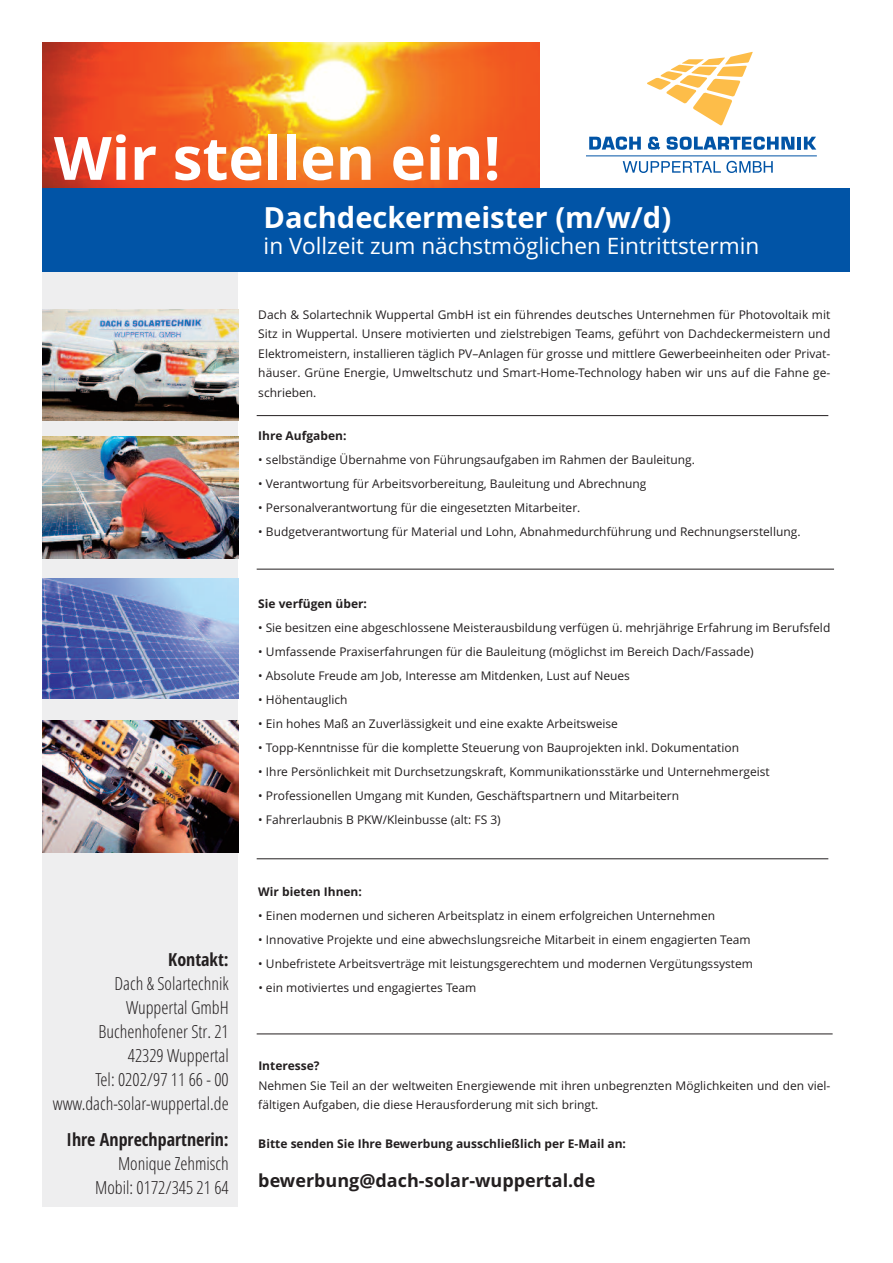
<style>
.page{position:relative;width:893px;height:1263px;background:#fff}
.page>*{position:absolute;margin:0;border:0;box-sizing:border-box;transform-origin:0 0}
.t1{font:700 59.85px "Open Sans";color:#fff}
.t2{font:700 29.1px "Open Sans";color:#fff}
.t3{font:22.65px "Open Sans";color:#fff}
.t4{font:300 condensed 18px/24px "Open Sans";color:#231f20;text-align:right}
.t5{font:700 18px "Open Sans";color:#231f20}
.t6{font:700 condensed 18px "Open Sans";color:#231f20}
.t7{font:12px/19.5px "Open Sans";color:#231f20;text-align:justify}
.t8{font:700 12px "Open Sans";color:#231f20}
</style>
<div class="page">
<div style="left:43px;top:269px;width:195px;height:937px;background:#eeeeef"></div>
<img style="left:43px;top:720px;width:195px;height:133px">
<img style="left:43px;top:43px;width:497px;height:145px">
<img style="left:43px;top:309px;width:195px;height:112px">
<hr style="left:257px;top:569px;width:577px;height:1px;background:#231f20">
<hr style="left:257px;top:415px;width:571px;height:1px;background:#231f20">
<hr style="left:257px;top:858px;width:571px;height:1px;background:#231f20">
<hr style="left:257px;top:1034px;width:576px;height:1px;background:#231f20">
<svg style="left:589px;top:137px;width:52px;height:13px"></svg>
<svg style="left:648px;top:137px;width:12px;height:13px"></svg>
<svg style="left:667px;top:137px;width:127px;height:13px"></svg>
<hr style="left:797px;top:137px;width:4px;height:13px;background:#0154a6">
<svg style="left:804px;top:137px;width:12px;height:13px"></svg>
<svg style="left:623px;top:161px;width:150px;height:12px"></svg>
<hr style="left:586px;top:156px;width:231px;height:1px;background:#0154a6">
<svg style="left:647px;top:52px;width:106px;height:74px"></svg>
<div style="left:43px;top:188px;width:807px;height:84px;background:#0154a6"></div>
<img style="left:43px;top:437px;width:195px;height:121px">
<img style="left:43px;top:578px;width:195px;height:121px">
<h1 class="t1" style="left:54px;top:124px;width:448px">Wir stellen ein!</h1>
<h2 class="t2" style="left:264px;top:201px;width:409px">Dachdeckermeister (m/w/d)</h2>
<h3 class="t3" style="left:264px;top:233px;width:497px">in Vollzeit zum nächstmöglichen Eintrittstermin</h3>
<p class="t7" style="left:258px;top:305px;width:573px">Dach &amp; Solartechnik Wuppertal GmbH ist ein führendes deutsches Unternehmen für Photovoltaik mit Sitz in Wuppertal. Unsere motivierten und zielstrebigen Teams, geführt von Dachdeckermeistern und Elektromeistern, installieren täglich PV–Anlagen für grosse und mittlere Gewerbeeinheiten oder Privat&shy;häuser. Grüne Energie, Umweltschutz und Smart-Home-Technology haben wir uns auf die Fahne ge&shy;schrieben.</p>
<p class="t8" style="left:258px;top:429px;width:90px">Ihre Aufgaben:</p>
<p class="t7" style="left:258px;top:450px;width:438px">• selbständige Übernahme von Führungsaufgaben im Rahmen der Bauleitung.</p>
<p class="t7" style="left:258px;top:474px;width:390px">• Verantwortung für Arbeitsvorbereitung, Bauleitung und Abrechnung</p>
<p class="t7" style="left:258px;top:498px;width:324px">• Personalverantwortung für die eingesetzten Mitarbeiter.</p>
<p class="t7" style="left:258px;top:522px;width:544px">• Budgetverantwortung für Material und Lohn, Abnahmedurchführung und Rechnungserstellung.</p>
<h3 class="t6" style="left:168px;top:949px;width:62px">Kontakt:</h3>
<h3 class="t4" style="left:53px;top:972px;width:178px">Dach &amp; Solartechnik<br>Wuppertal GmbH<br>Buchenhofener Str. 21<br>42329 Wuppertal<br>Tel: 0202/97 11 66 - 00 www.dach-solar-wuppertal.de</h3>
<h3 class="t6" style="left:67px;top:1129px;width:164px">Ihre Anprechpartnerin:</h3>
<h3 class="t4" style="left:95px;top:1152px;width:135px">Monique Zehmisch<br>Mobil: 0172/345 21 64</h3>
<p class="t8" style="left:258px;top:597px;width:110px">Sie verfügen über:</p>
<p class="t7" style="left:258px;top:618px;width:573px">• Sie besitzen eine abgeschlossene Meisterausbildung verfügen ü. mehrjährige Erfahrung im Berufsfeld</p>
<p class="t7" style="left:258px;top:642px;width:497px">• Umfassende Praxiserfahrungen für die Bauleitung (möglichst im Bereich Dach/Fassade)</p>
<p class="t7" style="left:258px;top:666px;width:373px">• Absolute Freude am Job, Interesse am Mitdenken, Lust auf Neues</p>
<p class="t7" style="left:258px;top:690px;width:91px">• Höhentauglich</p>
<p class="t7" style="left:258px;top:714px;width:361px">• Ein hohes Maß an Zuverlässigkeit und eine exakte Arbeitsweise</p>
<p class="t7" style="left:258px;top:738px;width:482px">• Topp-Kenntnisse für die komplette Steuerung von Bauprojekten inkl. Dokumentation</p>
<p class="t7" style="left:258px;top:762px;width:513px">• Ihre Persönlichkeit mit Durchsetzungskraft, Kommunikationsstärke und Unternehmergeist</p>
<p class="t7" style="left:258px;top:786px;width:422px">• Professionellen Umgang mit Kunden, Geschäftspartnern und Mitarbeitern</p>
<p class="t7" style="left:258px;top:810px;width:244px">• Fahrerlaubnis B PKW/Kleinbusse (alt: FS 3)</p>
<p class="t8" style="left:258px;top:885px;width:105px">Wir bieten Ihnen:</p>
<p class="t7" style="left:258px;top:906px;width:458px">• Einen modernen und sicheren Arbeitsplatz in einem erfolgreichen Unternehmen</p>
<p class="t7" style="left:258px;top:930px;width:494px">• Innovative Projekte und eine abwechslungsreiche Mitarbeit in einem engagierten Team</p>
<p class="t7" style="left:258px;top:954px;width:496px">• Unbefristete Arbeitsverträge mit leistungsgerechtem und modernen Vergütungssystem</p>
<p class="t7" style="left:258px;top:978px;width:220px">• ein motiviertes und engagiertes Team</p>
<p class="t8" style="left:258px;top:1059px;width:63px">Interesse?</p>
<p class="t7" style="left:258px;top:1076px;width:573px">Nehmen Sie Teil an der weltweiten Energiewende mit ihren unbegrenzten Möglichkeiten und den viel&shy;fältigen Aufgaben, die diese Herausforderung mit sich bringt.</p>
<p class="t8" style="left:258px;top:1137px;width:369px">Bitte senden Sie Ihre Bewerbung ausschließlich per E-Mail an:</p>
<h3 class="t5" style="left:258px;top:1171px;width:338px">bewerbung@dach-solar-wuppertal.de</h3>
</div>
